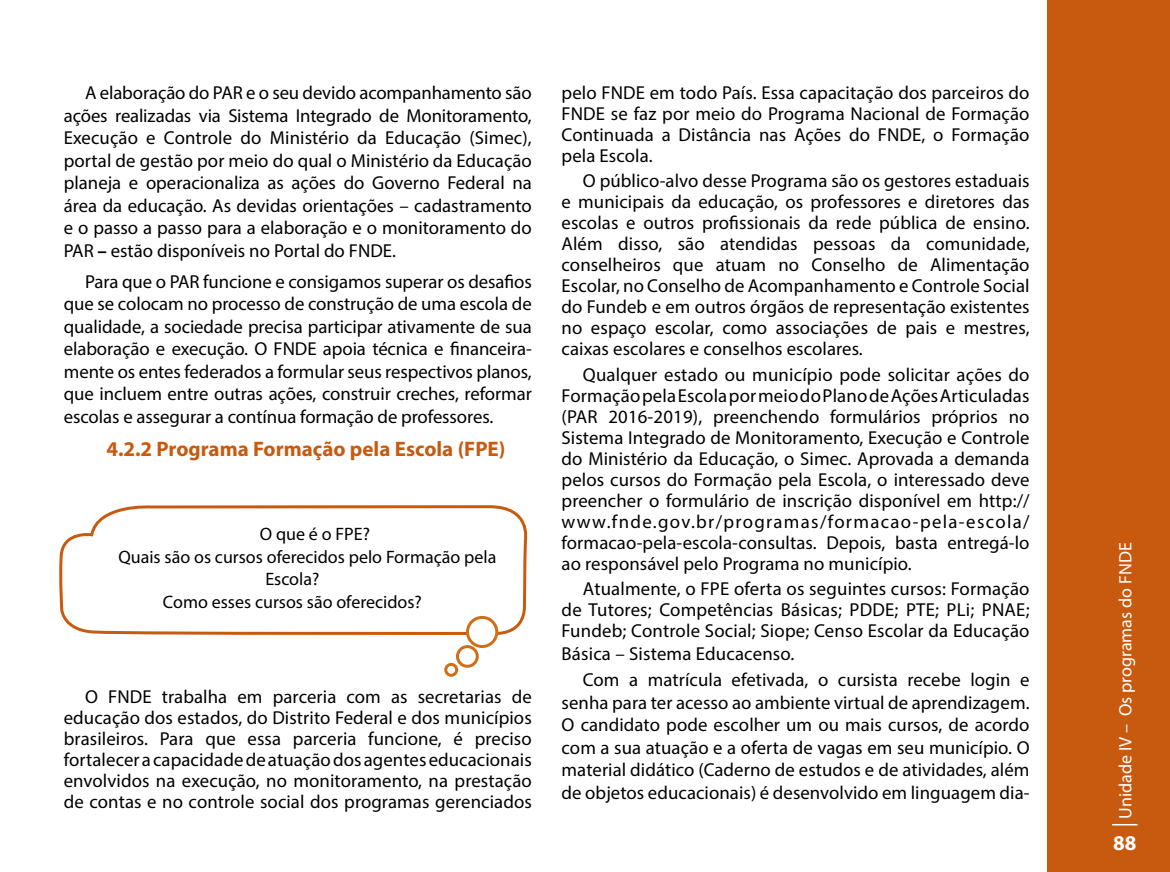
<style>
.page{position:relative;width:1170px;height:872px;background:#fff}
.page>*{position:absolute;margin:0;border:0;box-sizing:border-box;transform-origin:0 0}
.t1{font:700 21px "Myriad Pro";color:#c85a0f}
.t2{font:700 21px "Myriad Pro";color:#fff}
.t3{font:18.75px/21px "Myriad Pro";letter-spacing:.005em;color:#000;text-align:justify}
.t4{font:18px "Myriad Pro";color:#000}
.t5{font:18px "Myriad Pro";color:#fff}
.s1{font-weight:700}
</style>
<div class="page">
<div style="left:1046px;top:0;width:123px;height:872px;background:#c85a0f"></div>
<svg style="left:1112px;top:824px;width:25px;height:1px"></svg>
<svg style="left:59px;top:505px;width:469px;height:132px"></svg>
<div style="left:467px;top:617px;width:30px;height:29px;background:#fff;border-radius:50%"></div>
<div style="left:466px;top:616px;width:32px;height:32px;border:3px solid #d06f1a;border-radius:50%"></div>
<div style="left:456px;top:645px;width:22px;height:23px;border:3px solid #d06f1a;border-radius:50%"></div>
<div style="left:444px;top:663px;width:14px;height:13px;border:3px solid #d06f1a;border-radius:50%"></div>
<p class="t3" style="left:64px;top:81px;width:469px;line-height:22.5px;text-indent:21px">A elaboração do PAR e o seu devido acompanhamento são ações realizadas via Sistema Integrado de Monitoramento, Execução e Controle do Ministério da Educação (Simec), portal de gestão por meio do qual o Ministério da Educação planeja e operacionaliza as ações do Governo Federal na área da educação. As devidas orientações – cadastramento e o passo a passo para a elaboração e o monitoramento do PAR <span class="s1">–</span> estão disponíveis no Portal do FNDE.</p>
<p class="t3" style="left:64px;top:270px;width:469px;line-height:22.5px;text-indent:21px">Para que o PAR funcione e consigamos superar os desafios que se colocam no processo de construção de uma escola de qualidade, a sociedade precisa participar ativamente de sua elaboração e execução. O FNDE apoia técnica e financeira&shy;mente os entes federados a formular seus respectivos planos, que incluem entre outras ações, construir creches, reformar escolas e assegurar a contínua formação de professores.</p>
<p class="t1" style="left:106px;top:436px;width:400px">4.2.2 Programa Formação pela Escola (FPE)</p>
<p class="t4" style="left:260px;top:523px;width:112px">O que é o FPE?</p>
<p class="t4" style="left:118px;top:545px;width:379px">Quais são os cursos oferecidos pelo Formação pela</p>
<p class="t4" style="left:265px;top:568px;width:56px">Escola?</p>
<p class="t4" style="left:163px;top:590px;width:260px">Como esses cursos são oferecidos?</p>
<p class="t3" style="left:64px;top:685px;width:469px;text-indent:21px">O FNDE trabalha em parceria com as secretarias de educação dos estados, do Distrito Federal e dos municípios brasileiros. Para que essa parceria funcione, é preciso fortalecer a capacidade de atuação dos agentes educacionais envolvidos na execução, no monitoramento, na prestação de contas e no controle social dos programas gerenciados</p>
<p class="t3" style="left:561px;top:82px;width:469px">pelo FNDE em todo País. Essa capacitação dos parceiros do FNDE se faz por meio do Programa Nacional de Formação Continuada a Distância nas Ações do FNDE, o Formação pela Escola.</p>
<p class="t3" style="left:561px;top:170px;width:469px;text-indent:21px">O público-alvo desse Programa são os gestores estaduais e municipais da educação, os professores e diretores das escolas e outros profissionais da rede pública de ensino.<br>Além disso, são atendidas pessoas da comunidade, conselheiros que atuam no Conselho de Alimentação Escolar, no Conselho de Acompanhamento e Controle Social do Fundeb e em outros órgãos de representação existentes no espaço escolar, como associações de pais e mestres, caixas escolares e conselhos escolares.</p>
<p class="t3" style="left:561px;top:364px;width:469px;text-indent:21px">Qualquer estado ou município pode solicitar ações do Formação pela Escola por meio do Plano de Ações Articuladas (PAR 2016-2019), preenchendo formulários próprios no Sistema Integrado de Monitoramento, Execução e Controle do Ministério da Educação, o Simec. Aprovada a demanda pelos cursos do Formação pela Escola, o interessado deve preencher o formulário de inscrição disponível em http:// www.fnde.gov.br/programas/formacao-pela-escola/ formacao-pela-escola-consultas. Depois, basta entregá-lo ao responsável pelo Programa no município.</p>
<p class="t3" style="left:561px;top:578px;width:469px;line-height:21.5px;text-indent:21px">Atualmente, o FPE oferta os seguintes cursos: Formação de Tutores; Competências Básicas; PDDE; PTE; PLi; PNAE; Fundeb; Controle Social; Siope; Censo Escolar da Educação Básica – Sistema Educacenso.</p>
<p class="t3" style="left:561px;top:668px;width:469px;line-height:22.5px;text-indent:21px">Com a matrícula efetivada, o cursista recebe login e senha para ter acesso ao ambiente virtual de aprendizagem.<br>O candidato pode escolher um ou mais cursos, de acordo com a sua atuação e a oferta de vagas em seu município. O material didático (Caderno de estudos e de atividades, além de objetos educacionais) é desenvolvido em linguagem dia-</p>
<p class="t5" style="left:1114px;top:818px;width:277px;rotate:-90deg">Unidade IV – Os programas do FNDE</p>
<p class="t2" style="left:1113px;top:829px;width:25px">88</p>
</div>
